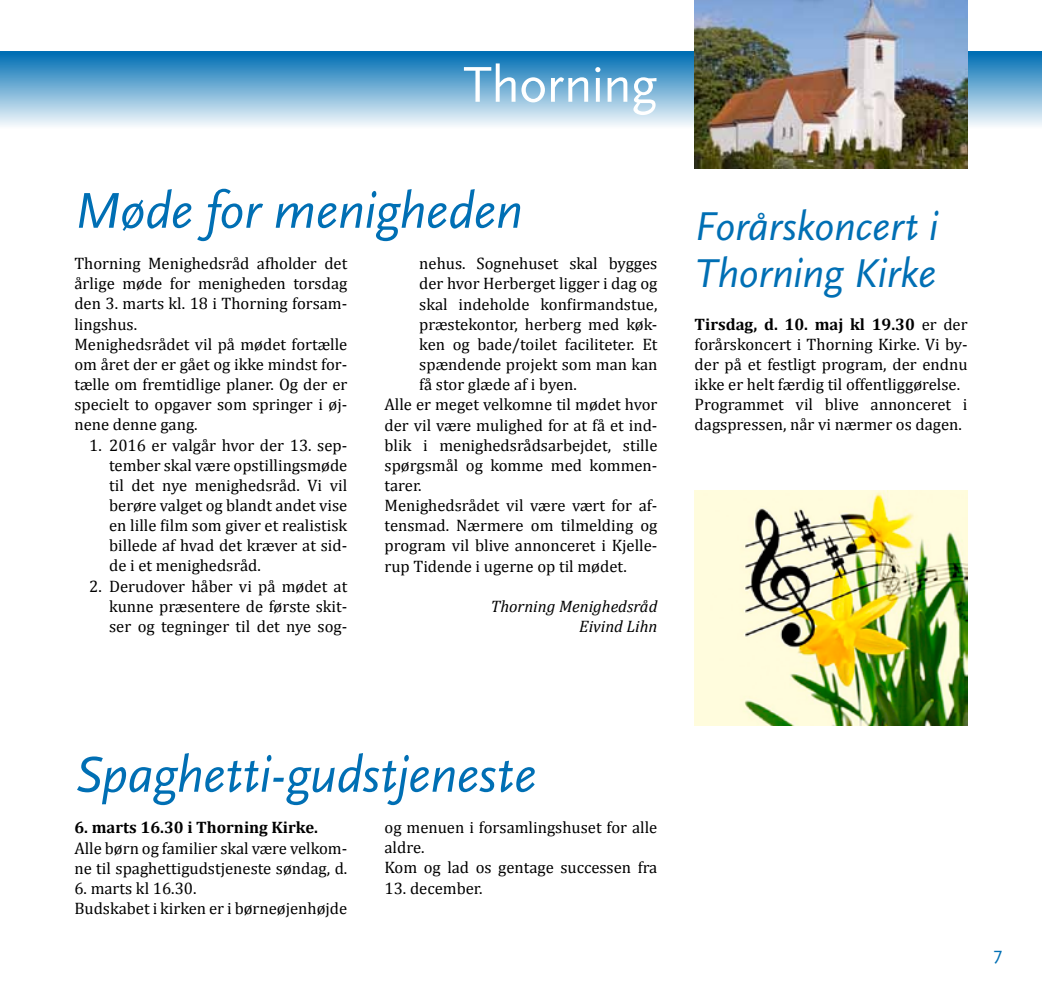
<style>
.page{position:relative;width:1042px;height:993px;background:#fff}
.page>*{position:absolute;margin:0;border:0;box-sizing:border-box;transform-origin:0 0}
.t1{font:italic 52.5px "Scala Sans";letter-spacing:-.005em;color:#006fb4}
.t2{font:52.5px "Scala Sans";letter-spacing:-.015em;color:#fff}
.t3{font:italic 42px/47.2px "Scala Sans";letter-spacing:-.005em;color:#006fb4}
.t4{font:19.25px "Scala Sans";color:#006fb4}
.t5{font:16.62px/20.1px "Cambria";color:#000}
.t6{font:italic 16.62px/20.1px "Cambria";color:#000;text-align:right}
.t7{font:700 16.62px "Cambria";color:#000}
.s1{font-weight:700}
</style>
<div class="page">
<div style="left:0;top:51px;width:1042px;height:77px;background:linear-gradient(to bottom,#006bb2,#f9fbfd)"></div>
<img style="left:694px;top:0;width:273px;height:168px">
<img style="left:694px;top:490px;width:273px;height:235px">
<h1 class="t2" style="left:463px;top:56px;width:195px">Thorning</h1>
<h1 class="t1" style="left:74px;top:182px;width:450px">Møde for menigheden</h1>
<p class="t5" style="left:74px;top:253px;width:274px">Thorning Menighedsråd afholder det årlige møde for menigheden torsdag den 3. marts kl. 18 i Thorning forsam&shy;lingshus.<br>Menighedsrådet vil på mødet fortælle om året der er gået og ikke mindst for&shy;tælle om fremtidlige planer. Og der er specielt to opgaver som springer i øj&shy;nene denne gang.</p>
<p class="t5" style="left:109px;top:434px;width:240px;text-align:justify;text-indent:-20px">1. 2016 er valgår hvor der 13. sep&shy;tember skal være opstillingsmøde til det nye menighedsråd. Vi vil berøre valget og blandt andet vise en lille film som giver et realistisk billede af hvad det kræver at sid&shy;de i et menighedsråd.</p>
<p class="t5" style="left:109px;top:575px;width:240px;text-align:justify;text-indent:-20px">2. Derudover håber vi på mødet at kunne præsentere de første skit&shy;ser og tegninger til det nye sog-</p>
<p class="t5" style="left:419px;top:253px;width:240px">nehus. Sognehuset skal bygges</p>
<p class="t5" style="left:419px;top:273px;width:240px">der hvor Herberget ligger i dag og</p>
<p class="t5" style="left:419px;top:294px;width:240px">skal indeholde konfirmandstue,</p>
<p class="t5" style="left:419px;top:314px;width:240px">præstekontor, herberg med køk-</p>
<p class="t5" style="left:419px;top:334px;width:240px">ken og bade/toilet faciliteter. Et</p>
<p class="t5" style="left:419px;top:354px;width:240px">spændende projekt som man kan</p>
<p class="t5" style="left:419px;top:374px;width:159px">få stor glæde af i byen.</p>
<p class="t5" style="left:384px;top:394px;width:274px">Alle er meget velkomne til mødet hvor</p>
<p class="t5" style="left:384px;top:414px;width:274px">der vil være mulighed for at få et ind-</p>
<p class="t5" style="left:384px;top:434px;width:274px">blik i menighedsrådsarbejdet, stille</p>
<p class="t5" style="left:384px;top:455px;width:274px">spørgsmål og komme med kommen-</p>
<p class="t5" style="left:384px;top:475px;width:39px">tarer.</p>
<p class="t5" style="left:384px;top:495px;width:274px">Menighedsrådet vil være vært for af-</p>
<p class="t5" style="left:384px;top:515px;width:274px">tensmad. Nærmere om tilmelding og</p>
<p class="t5" style="left:384px;top:535px;width:274px">program vil blive annonceret i Kjelle-</p>
<p class="t5" style="left:384px;top:555px;width:244px">rup Tidende i ugerne op til mødet.</p>
<p class="t6" style="left:491px;top:595px;width:168px">Thorning Menighedsråd<br>Eivind Lihn</p>
<h2 class="t3" style="left:694px;top:203px;width:245px">Forårskoncert i<br>Thorning Kirke</h2>
<p class="t5" style="left:694px;top:314px;width:274px"><span class="s1">Tirsdag, d. 10. maj kl 19.30</span> er der forårskoncert i Thorning Kirke. Vi by&shy;der på et festligt program, der endnu ikke er helt færdig til offentliggørelse.<br>Programmet vil blive annonceret i dagspressen, når vi nærmer os dagen.</p>
<h1 class="t1" style="left:74px;top:745px;width:464px">Spaghetti-gudstjeneste</h1>
<p class="t7" style="left:74px;top:815px;width:245px">6. marts 16.30 i Thorning Kirke.</p>
<p class="t5" style="left:74px;top:837px;width:274px">Alle børn og familier skal være velkom&shy;ne til spaghettigudstjeneste søndag, d.</p>
<p class="t5" style="left:74px;top:877px;width:274px">6. marts kl 16.30.<br>Budskabet i kirken er i børneøjenhøjde</p>
<p class="t5" style="left:384px;top:817px;width:274px">og menuen i forsamlingshuset for alle aldre.<br>Kom og lad os gentage successen fra</p>
<p class="t5" style="left:384px;top:877px;width:99px">13. december.</p>
<p class="t4" style="left:993px;top:943px;width:10px">7</p>
</div>
